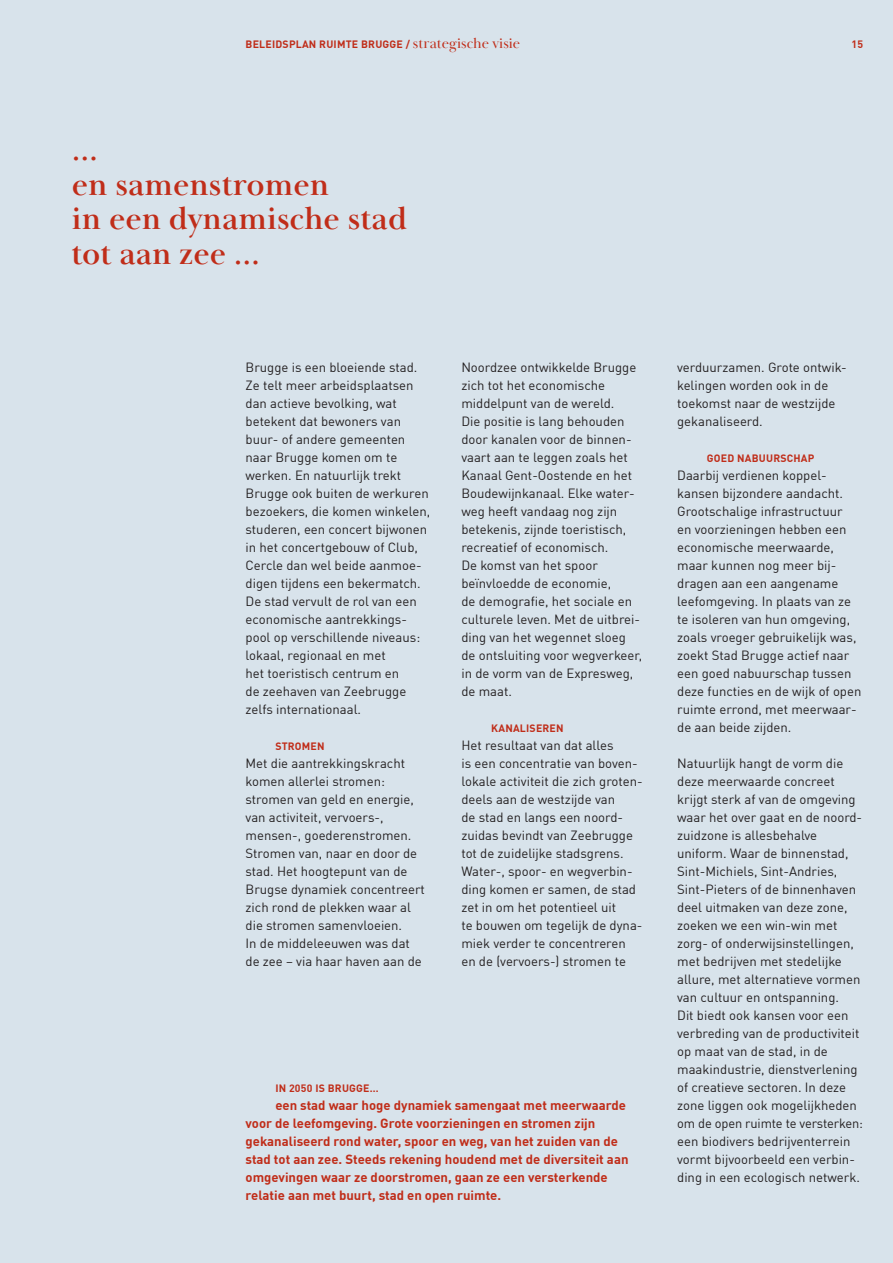
<style>
.page{position:relative;width:893px;height:1263px;background:#d8e3eb}
.page>*{position:absolute;margin:0;border:0;box-sizing:border-box;transform-origin:0 0}
.t1{font:700 33px/34.5px "Baskerville Display PT";color:#c02d19}
.t2{font:13.2px/18px "DIN Offc Pro";color:#231f20}
.t3{font:700 13.2px/18px "DIN Offc Pro";color:#c02d19}
.t4{font:700 10.5px "DIN Offc Pro";letter-spacing:.02em;color:#c02d19}
.s1{font-family:"Baskerville Display PT";font-weight:400;font-size:15px}
</style>
<div class="page">
<p class="t4" style="left:246px;top:35px;width:276px">BELEIDSPLAN RUIMTE BRUGGE / <span class="s1">strategische visie</span></p>
<p class="t4" style="left:852px;top:35px;width:13px">15</p>
<h1 class="t1" style="left:72px;top:133px;width:337px">…<br>en samenstromen<br>in een dynamische stad tot aan zee …</h1>
<p class="t2" style="left:246px;top:357px;width:186px">Brugge is een bloeiende stad.<br>Ze telt meer arbeidsplaatsen dan actieve bevolking, wat betekent dat bewoners van buur- of andere gemeenten naar Brugge komen om te werken. En natuurlijk trekt<br>Brugge ook buiten de werkuren bezoekers, die komen winkelen, studeren, een concert bijwonen in het concertgebouw of Club,<br>Cercle dan wel beide aanmoe&shy;digen tijdens een bekermatch.<br>De stad vervult de rol van een economische aantrekkings&shy;pool op verschillende niveaus: lokaal, regionaal en met<br>het toeristisch centrum en<br>de zeehaven van Zeebrugge zelfs internationaal.</p>
<p class="t4" style="left:275px;top:737px;width:51px">STROMEN</p>
<p class="t2" style="left:246px;top:753px;width:181px">Met die aantrekkingskracht komen allerlei stromen: stromen van geld en energie, van activiteit, vervoers-, mensen-, goederenstromen.<br>Stromen van, naar en door de stad. Het hoogtepunt van de<br>Brugse dynamiek concentreert zich rond de plekken waar al die stromen samenvloeien.<br>In de middeleeuwen was dat de zee – via haar haven aan de</p>
<p class="t2" style="left:461px;top:357px;width:182px">Noordzee ontwikkelde Brugge zich tot het economische middelpunt van de wereld.<br>Die positie is lang behouden door kanalen voor de binnen&shy;vaart aan te leggen zoals het<br>Kanaal Gent-Oostende en het<br>Boudewijnkanaal. Elke water&shy;weg heeft vandaag nog zijn betekenis, zijnde toeristisch, recreatief of economisch.<br>De komst van het spoor beïnvloedde de economie,<br>de demografie, het sociale en culturele leven. Met de uitbrei&shy;ding van het wegennet sloeg de ontsluiting voor wegverkeer, in de vorm van de Expresweg, de maat.</p>
<p class="t4" style="left:491px;top:719px;width:74px">KANALISEREN</p>
<p class="t2" style="left:461px;top:735px;width:183px">Het resultaat van dat alles<br>is een concentratie van boven&shy;lokale activiteit die zich groten&shy;deels aan de westzijde van<br>de stad en langs een noord&shy;zuidas bevindt van Zeebrugge tot de zuidelijke stadsgrens.<br>Water-, spoor- en wegverbin&shy;ding komen er samen, de stad zet in om het potentieel uit<br>te bouwen om tegelijk de dyna&shy;miek verder te concentreren en de (vervoers-) stromen te</p>
<p class="t4" style="left:275px;top:1079px;width:105px">IN 2050 IS BRUGGE…</p>
<p class="t3" style="left:246px;top:1094px;width:384px;text-indent:30px">een stad waar hoge dynamiek samengaat met meerwaarde voor de leefomgeving. Grote voorzieningen en stromen zijn gekanaliseerd rond water, spoor en weg, van het zuiden van de stad tot aan zee. Steeds rekening houdend met de diversiteit aan omgevingen waar ze doorstromen, gaan ze een versterkende relatie aan met buurt, stad en open ruimte.</p>
<p class="t2" style="left:677px;top:357px;width:171px">verduurzamen. Grote ontwik&shy;kelingen worden ook in de toekomst naar de westzijde gekanaliseerd.</p>
<p class="t4" style="left:707px;top:449px;width:109px">GOED NABUURSCHAP</p>
<p class="t2" style="left:677px;top:465px;width:186px">Daarbij verdienen koppel&shy;kansen bijzondere aandacht.<br>Grootschalige infrastructuur<br>en voorzieningen hebben een economische meerwaarde, maar kunnen nog meer bij&shy;dragen aan een aangename leefomgeving. In plaats van ze te isoleren van hun omgeving, zoals vroeger gebruikelijk was, zoekt Stad Brugge actief naar een goed nabuurschap tussen deze functies en de wijk of open ruimte errond, met meerwaar&shy;de aan beide zijden.</p>
<p class="t2" style="left:677px;top:753px;width:187px">Natuurlijk hangt de vorm die deze meerwaarde concreet krijgt sterk af van de omgeving waar het over gaat en de noord&shy;zuidzone is allesbehalve uniform. Waar de binnenstad,<br>Sint-Michiels, Sint-Andries,<br>Sint-Pieters of de binnenhaven deel uitmaken van deze zone, zoeken we een win-win met zorg- of onderwijsinstellingen, met bedrijven met stedelijke allure, met alternatieve vormen van cultuur en ontspanning.<br>Dit biedt ook kansen voor een verbreding van de productiviteit op maat van de stad, in de maakindustrie, dienstverlening of creatieve sectoren. In deze zone liggen ook mogelijkheden om de open ruimte te versterken: een biodivers bedrijventerrein vormt bijvoorbeeld een verbin&shy;ding in een ecologisch netwerk.</p>
</div>
